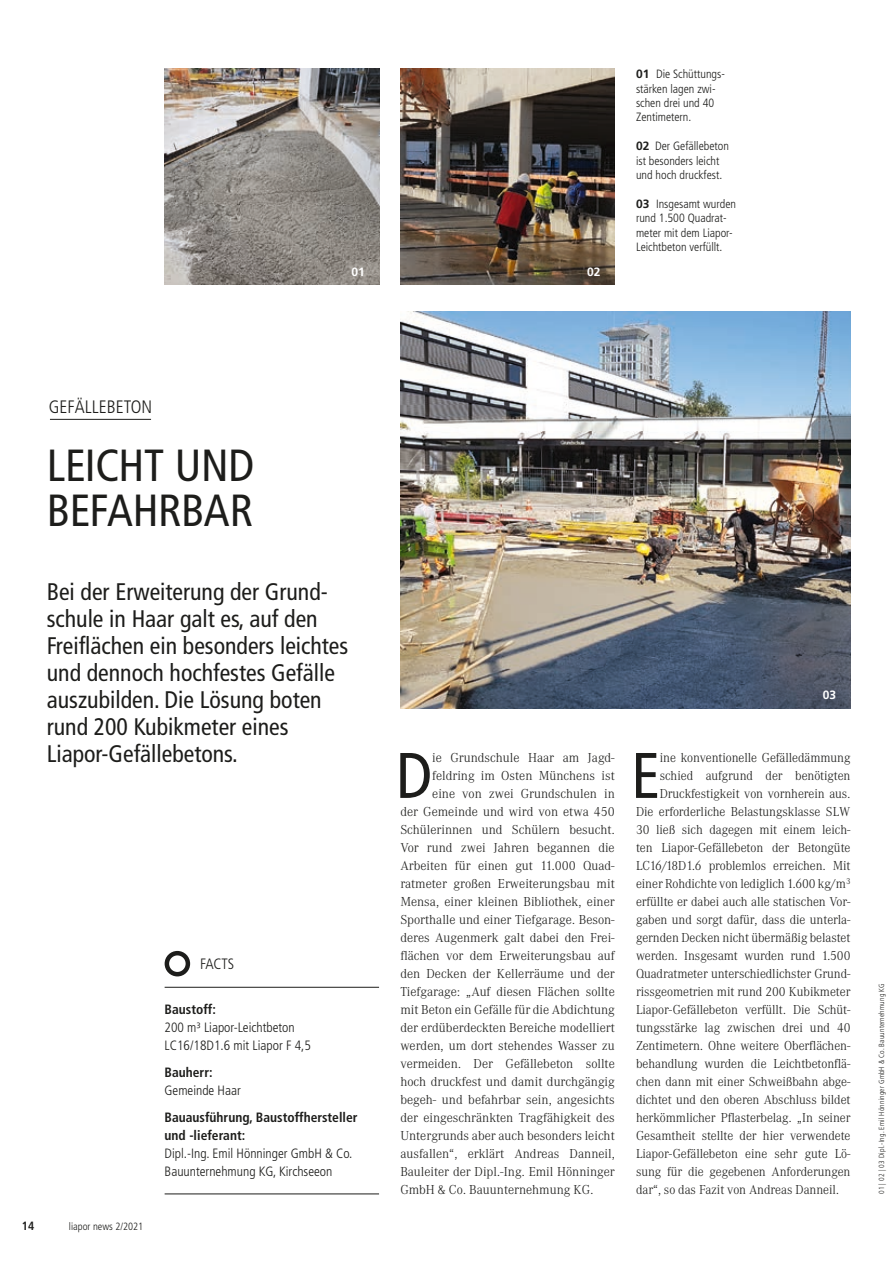
<style>
.page{position:relative;width:893px;height:1263px;background:#fff}
.page>*{position:absolute;margin:0;border:0;box-sizing:border-box;transform-origin:0 0}
.t1{font:condensed 64.35px "Frutiger";color:#1d1d1b}
.t2{font:condensed 45px/45px "Frutiger";letter-spacing:-.01em;color:#1d1d1b}
.t3{font:condensed 24px/27px "Frutiger";color:#1d1d1b}
.t4{font:300 condensed 18px "Frutiger";color:#1d1d1b}
.t5{font:300 condensed 15px "Frutiger";letter-spacing:-.01em;color:#1d1d1b}
.t6{font:300 condensed 13.5px/18px "Frutiger";color:#1d1d1b}
.t7{font:700 condensed 13.5px/18px "Frutiger";color:#1d1d1b}
.t8{font:300 12.75px "Corporate ABQ";letter-spacing:-.005em;color:#1d1d1b}
.t9{font:300 condensed 12px/14.4px "Frutiger";color:#1d1d1b}
.t10{font:700 12px "Frutiger";color:#fff}
.t11{font:700 condensed 12px "Frutiger";color:#1d1d1b}
.t12{font:300 condensed 10.5px "Frutiger";color:#1d1d1b}
.t13{font:300 condensed 7.5px "Frutiger";letter-spacing:.02em;color:#1d1d1b}
.s1{font-weight:700;font-stretch:normal}
</style>
<div class="page">
<hr style="left:50px;top:419px;width:101px;height:1px;background:#1d1d1b">
<hr style="left:165px;top:987px;width:214px;height:1px;background:#1d1d1b">
<hr style="left:165px;top:1193px;width:214px;height:1px;background:#1d1d1b">
<svg style="left:167px;top:953px;width:21px;height:21px"></svg>
<div style="left:165px;top:951px;width:25px;height:25px;border:4px solid #1d1d1b;border-radius:50%"></div>
<img style="left:165px;top:69px;width:214px;height:216px">
<img style="left:400px;top:312px;width:450px;height:396px">
<img style="left:400px;top:69px;width:215px;height:216px">
<p class="t10" style="left:351px;top:265px;width:15px">01</p>
<p class="t10" style="left:587px;top:265px;width:15px">02</p>
<p class="t9" style="left:636px;top:67px;width:90px"><span class="s1">01</span> Die Schüttungs&shy;stärken lagen zwi&shy;schen drei und 40<br>Zentimetern.</p>
<p class="t9" style="left:636px;top:139px;width:94px"><span class="s1">02</span> Der Gefällebeton ist besonders leicht und hoch druckfest.</p>
<p class="t9" style="left:636px;top:197px;width:102px"><span class="s1">03</span> Insgesamt wurden rund 1.500 Quadrat&shy;meter mit dem Liapor-<br>Leichtbeton verfüllt.</p>
<h3 class="t4" style="left:49px;top:397px;width:105px">GEFÄLLEBETON</h3>
<h2 class="t2" style="left:47px;top:443px;width:209px">LEICHT UND<br>BEFAHRBAR</h2>
<h3 class="t3" style="left:47px;top:578px;width:303px">Bei der Erweiterung der Grund&shy;schule in Haar galt es, auf den<br>Freiflächen ein besonders leichtes und dennoch hochfestes Gefälle auszubilden. Die Lösung boten rund 200 Kubikmeter eines<br>Liapor-Gefällebetons.</h3>
<p class="t5" style="left:200px;top:955px;width:36px">FACTS</p>
<p class="t11" style="left:22px;top:1219px;width:14px">14</p>
<p class="t12" style="left:69px;top:1220px;width:76px">liapor news 2/2021</p>
<p class="t7" style="left:165px;top:1000px;width:53px">Baustoff:</p>
<p class="t6" style="left:165px;top:1018px;width:148px">200 m³ Liapor-Leichtbeton<br>LC16/18D1.6 mit Liapor F 4,5</p>
<p class="t7" style="left:165px;top:1063px;width:50px">Bauherr:</p>
<p class="t6" style="left:165px;top:1081px;width:78px">Gemeinde Haar</p>
<p class="t7" style="left:165px;top:1108px;width:194px">Bauausführung, Baustoffhersteller und -lieferant:</p>
<p class="t6" style="left:165px;top:1144px;width:189px">Dipl.-Ing. Emil Hönninger GmbH &amp; Co.<br>Bauunternehmung KG, Kirchseeon</p>
<p class="t10" style="left:823px;top:688px;width:15px">03</p>
<h1 class="t1" style="left:396px;top:738px;width:38px">D</h1>
<p class="t8" style="left:432px;top:750px;width:184px">ie Grundschule Haar am Jagd-</p>
<p class="t8" style="left:432px;top:768px;width:184px">feldring im Osten Münchens ist</p>
<p class="t8" style="left:432px;top:786px;width:184px">eine von zwei Grundschulen in</p>
<p class="t8" style="left:400px;top:804px;width:216px">der Gemeinde und wird von etwa 450</p>
<p class="t8" style="left:400px;top:822px;width:216px">Schülerinnen und Schülern besucht.</p>
<p class="t8" style="left:400px;top:840px;width:216px">Vor rund zwei Jahren begannen die</p>
<p class="t8" style="left:400px;top:858px;width:216px">Arbeiten für einen gut 11.000 Quad-</p>
<p class="t8" style="left:400px;top:876px;width:216px">ratmeter großen Erweiterungsbau mit</p>
<p class="t8" style="left:400px;top:894px;width:216px">Mensa, einer kleinen Bibliothek, einer</p>
<p class="t8" style="left:400px;top:912px;width:216px">Sporthalle und einer Tiefgarage. Beson-</p>
<p class="t8" style="left:400px;top:930px;width:216px">deres Augenmerk galt dabei den Frei-</p>
<p class="t8" style="left:400px;top:948px;width:216px">flächen vor dem Erweiterungsbau auf</p>
<p class="t8" style="left:400px;top:966px;width:216px">den Decken der Kellerräume und der</p>
<p class="t8" style="left:400px;top:984px;width:216px">Tiefgarage: „Auf diesen Flächen sollte</p>
<p class="t8" style="left:400px;top:1002px;width:216px">mit Beton ein Gefälle für die Abdichtung</p>
<p class="t8" style="left:400px;top:1020px;width:216px">der erdüberdeckten Bereiche modelliert</p>
<p class="t8" style="left:400px;top:1038px;width:216px">werden, um dort stehendes Wasser zu</p>
<p class="t8" style="left:400px;top:1056px;width:216px">vermeiden. Der Gefällebeton sollte</p>
<p class="t8" style="left:400px;top:1074px;width:216px">hoch druckfest und damit durchgängig</p>
<p class="t8" style="left:400px;top:1092px;width:216px">begeh- und befahrbar sein, angesichts</p>
<p class="t8" style="left:400px;top:1110px;width:216px">der eingeschränkten Tragfähigkeit des</p>
<p class="t8" style="left:400px;top:1128px;width:216px">Untergrunds aber auch besonders leicht</p>
<p class="t8" style="left:400px;top:1146px;width:216px">ausfallen“, erklärt Andreas Danneil,</p>
<p class="t8" style="left:400px;top:1164px;width:216px">Bauleiter der Dipl.-Ing. Emil Hönninger</p>
<p class="t8" style="left:400px;top:1182px;width:195px">GmbH &amp; Co. Bauunternehmung KG.</p>
<h1 class="t1" style="left:631px;top:738px;width:30px">E</h1>
<p class="t8" style="left:660px;top:750px;width:192px">ine konventionelle Gefälledämmung</p>
<p class="t8" style="left:660px;top:768px;width:192px">schied aufgrund der benötigten</p>
<p class="t8" style="left:660px;top:786px;width:192px">Druckfestigkeit von vornherein aus.</p>
<p class="t8" style="left:636px;top:804px;width:216px">Die erforderliche Belastungsklasse SLW</p>
<p class="t8" style="left:636px;top:822px;width:216px">30 ließ sich dagegen mit einem leich-</p>
<p class="t8" style="left:636px;top:840px;width:216px">ten Liapor-Gefällebeton der Betongüte</p>
<p class="t8" style="left:636px;top:858px;width:216px">LC16/18D1.6 problemlos erreichen. Mit</p>
<p class="t8" style="left:636px;top:876px;width:216px">einer Rohdichte von lediglich 1.600 kg/m<sup>3</sup></p>
<p class="t8" style="left:636px;top:894px;width:216px">erfüllte er dabei auch alle statischen Vor-</p>
<p class="t8" style="left:636px;top:912px;width:216px">gaben und sorgt dafür, dass die unterla-</p>
<p class="t8" style="left:636px;top:930px;width:216px">gernden Decken nicht übermäßig belastet</p>
<p class="t8" style="left:636px;top:948px;width:216px">werden. Insgesamt wurden rund 1.500</p>
<p class="t8" style="left:636px;top:966px;width:216px">Quadratmeter unterschiedlichster Grund-</p>
<p class="t8" style="left:636px;top:984px;width:216px">rissgeometrien mit rund 200 Kubikmeter</p>
<p class="t8" style="left:636px;top:1002px;width:216px">Liapor-Gefällebeton verfüllt. Die Schüt-</p>
<p class="t8" style="left:636px;top:1020px;width:216px">tungsstärke lag zwischen drei und 40</p>
<p class="t8" style="left:636px;top:1038px;width:216px">Zentimetern. Ohne weitere Oberflächen-</p>
<p class="t8" style="left:636px;top:1056px;width:216px">behandlung wurden die Leichtbetonflä-</p>
<p class="t8" style="left:636px;top:1074px;width:216px">chen dann mit einer Schweißbahn abge-</p>
<p class="t8" style="left:636px;top:1092px;width:216px">dichtet und den oberen Abschluss bildet</p>
<p class="t8" style="left:636px;top:1110px;width:216px">herkömmlicher Pflasterbelag. „In seiner</p>
<p class="t8" style="left:636px;top:1128px;width:216px">Gesamtheit stellte der hier verwendete</p>
<p class="t8" style="left:636px;top:1146px;width:216px">Liapor-Gefällebeton eine sehr gute Lö-</p>
<p class="t8" style="left:636px;top:1164px;width:216px">sung für die gegebenen Anforderungen</p>
<p class="t8" style="left:636px;top:1182px;width:204px">dar“, so das Fazit von Andreas Danneil.</p>
<p class="t13" style="left:877px;top:1194px;width:212px;rotate:-90deg">01 | 02 | 03 Dipl.-Ing. Emil Hönninger GmbH &amp; Co. Bauunternehmung KG</p>
</div>
